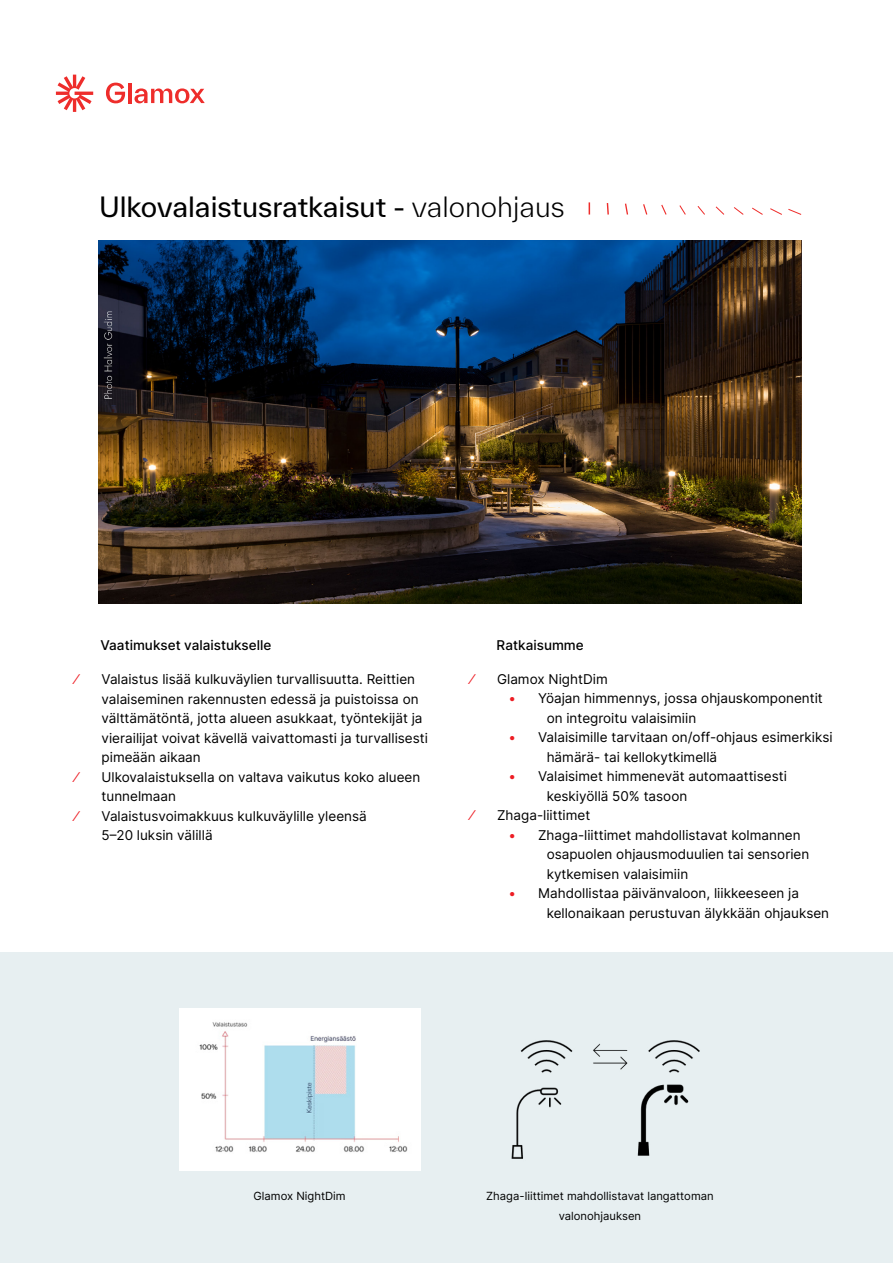
<style>
.page{position:relative;width:893px;height:1263px;background:#fff}
.page>*{position:absolute;margin:0;border:0;box-sizing:border-box;transform-origin:0 0}
.t1{font:27px "TWK Everett";color:#000}
.t2{font:13.5px/19.5px "Inter";color:#000}
.t3{font:500 13.5px "Inter";color:#000}
.t4{font:13.5px "Inter";color:#ed1d24}
.t5{font:11.25px/19.5px "Inter";color:#000;text-align:center}
.s1{font-weight:300}
.s2{color:#ed1d24}
</style>
<div class="page">
<div style="left:0;top:952px;width:893px;height:311px;background:#e7eff1"></div>
<img style="left:98px;top:240px;width:703px;height:364px">
<img style="left:179px;top:1008px;width:241px;height:163px">
<img style="left:511px;top:1040px;width:189px;height:119px">
<svg style="left:56px;top:75px;width:37px;height:37px"></svg>
<hr style="left:128px;top:83px;width:3px;height:20px;background:#ee2d2b">
<svg style="left:134px;top:88px;width:71px;height:15px"></svg>
<svg style="left:106px;top:83px;width:19px;height:20px"></svg>
<svg style="left:770px;top:208px;width:32px;height:7px"></svg>
<svg style="left:752px;top:207px;width:11px;height:8px"></svg>
<svg style="left:734px;top:207px;width:10px;height:8px"></svg>
<svg style="left:715px;top:206px;width:10px;height:9px"></svg>
<svg style="left:697px;top:206px;width:8px;height:9px"></svg>
<svg style="left:679px;top:205px;width:7px;height:10px"></svg>
<svg style="left:661px;top:204px;width:6px;height:11px"></svg>
<svg style="left:643px;top:204px;width:5px;height:11px"></svg>
<svg style="left:625px;top:203px;width:3px;height:12px"></svg>
<svg style="left:606px;top:203px;width:3px;height:12px"></svg>
<svg style="left:589px;top:202px;width:1px;height:13px"></svg>
<h1 class="t1" style="left:99px;top:188px;width:467px">Ulkovalaistusratkaisut - <span class="s1">valonohjaus</span></h1>
<p class="t3" style="left:101px;top:635px;width:172px">Vaatimukset valaistukselle</p>
<p class="t3" style="left:497px;top:635px;width:89px">Ratkaisumme</p>
<p class="t4" style="left:75px;top:669px;width:5px">⁄</p>
<p class="t2" style="left:102px;top:669px;width:328px">Valaistus lisää kulkuväylien turvallisuutta. Reittien valaiseminen rakennusten edessä ja puistoissa on välttämätöntä, jotta alueen asukkaat, työntekijät ja vierailijat voivat kävellä vaivattomasti ja turvallisesti pimeään aikaan</p>
<p class="t4" style="left:75px;top:767px;width:5px">⁄</p>
<p class="t2" style="left:102px;top:766px;width:320px">Ulkovalaistuksella on valtava vaikutus koko alueen tunnelmaan</p>
<p class="t4" style="left:75px;top:806px;width:5px">⁄</p>
<p class="t2" style="left:102px;top:805px;width:267px">Valaistusvoimakkuus kulkuväylille yleensä<br>5–20 luksin välillä</p>
<p class="t4" style="left:470px;top:669px;width:5px">⁄</p>
<p class="t2" style="left:497px;top:669px;width:112px">Glamox NightDim</p>
<p class="t2" style="left:547px;top:688px;width:278px;text-indent:-38px"><span class="s2">•</span> Yöajan himmennys, jossa ohjauskomponentit on integroitu valaisimiin</p>
<p class="t2" style="left:547px;top:727px;width:287px;text-indent:-38px"><span class="s2">•</span> Valaisimille tarvitaan on/off-ohjaus esimerkiksi hämärä- tai kellokytkimellä</p>
<p class="t2" style="left:547px;top:766px;width:242px;text-indent:-38px"><span class="s2">•</span> Valaisimet himmenevät automaattisesti keskiyöllä 50% tasoon</p>
<p class="t4" style="left:470px;top:806px;width:5px">⁄</p>
<p class="t2" style="left:497px;top:805px;width:95px">Zhaga-liittimet</p>
<p class="t2" style="left:547px;top:825px;width:264px;text-indent:-38px"><span class="s2">•</span> Zhaga-liittimet mahdollistavat kolmannen osapuolen ohjausmoduulien tai sensorien kytkemisen valaisimiin</p>
<p class="t2" style="left:547px;top:883px;width:284px;text-indent:-38px"><span class="s2">•</span> Mahdollistaa päivänvaloon, liikkeeseen ja kellonaikaan perustuvan älykkään ohjauksen</p>
<p class="t5" style="left:254px;top:1186px;width:94px">Glamox NightDim</p>
<p class="t5" style="left:486px;top:1186px;width:229px">Zhaga-liittimet mahdollistavat langattoman valonohjauksen</p>
</div>
